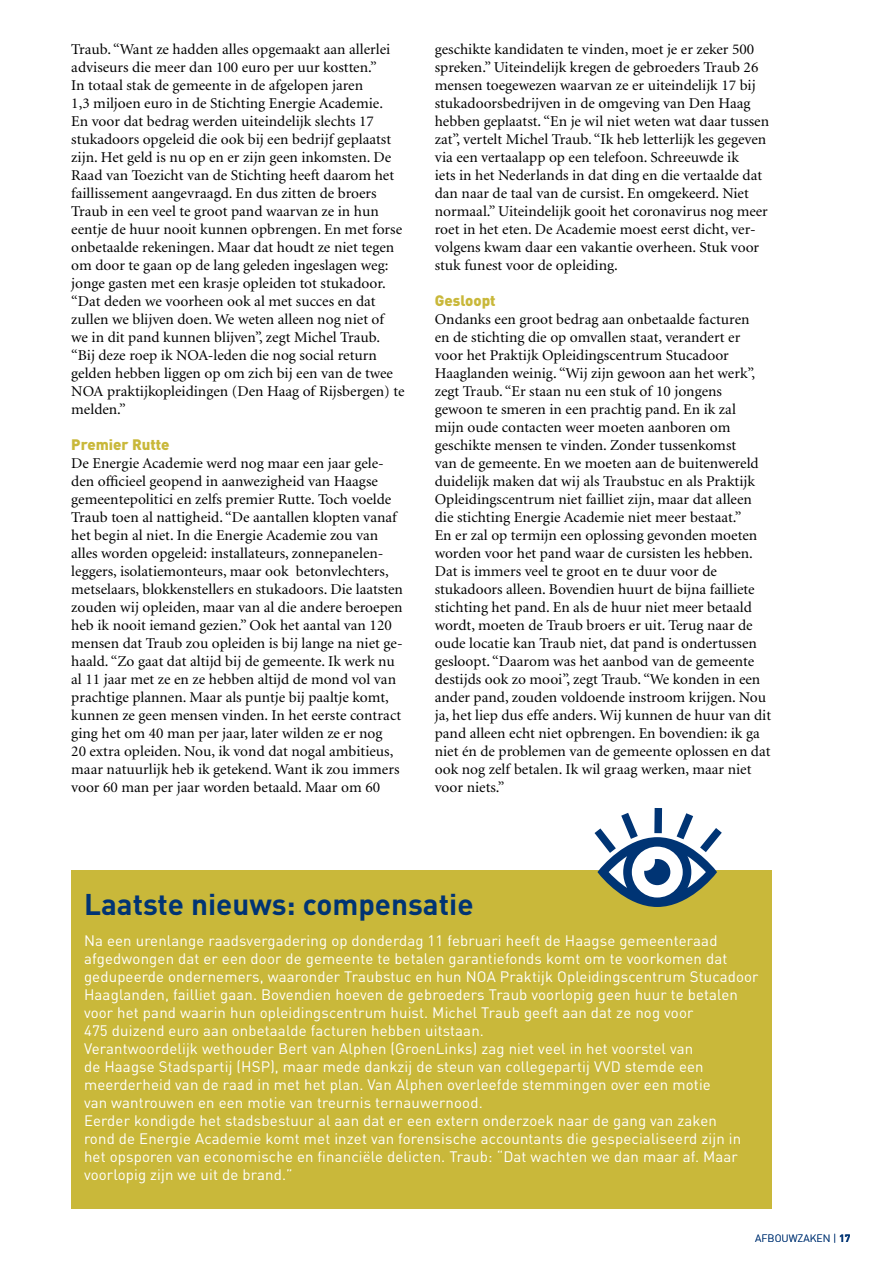
<style>
.page{position:relative;width:893px;height:1263px;background:#fff}
.page>*{position:absolute;margin:0;border:0;box-sizing:border-box;transform-origin:0 0}
.t1{font:700 29.55px "DIN Pro";color:#003474}
.t2{font:15px/18px "Minion";color:#000}
.t3{font:15px/18px "DIN Pro";letter-spacing:.01em;color:#fff}
.t4{font:900 15px "DIN Pro";color:#c9b83a}
.t5{font:300 10.5px "DIN Pro";color:#003474}
.s1{font-weight:700}
</style>
<div class="page">
<div style="left:71px;top:870px;width:700px;height:338px;background:#c9b83a"></div>
<div style="left:654px;top:808px;width:8px;height:25px;background:#003474"></div>
<svg style="left:594px;top:813px;width:128px;height:94px"></svg>
<p class="t2" style="left:71px;top:41px;width:335px">Traub. “Want ze hadden alles opgemaakt aan allerlei adviseurs die meer dan 100 euro per uur kostten.”<br>In totaal stak de gemeente in de afgelopen jaren<br>1,3 miljoen euro in de Stichting Energie Academie.<br>En voor dat bedrag werden uiteindelijk slechts 17 stukadoors opgeleid die ook bij een bedrijf geplaatst zijn. Het geld is nu op en er zijn geen inkomsten. De Raad van Toezicht van de Stichting heeft daarom het faillissement aangevraagd. En dus zitten de broers Traub in een veel te groot pand waarvan ze in hun eentje de huur nooit kunnen opbrengen. En met forse onbetaalde rekeningen. Maar dat houdt ze niet tegen om door te gaan op de lang geleden ingeslagen weg: jonge gasten met een krasje opleiden tot stukadoor. “Dat deden we voorheen ook al met succes en dat zullen we blijven doen. We weten alleen nog niet of we in dit pand kunnen blijven”, zegt Michel Traub. “Bij deze roep ik NOA-leden die nog social return gelden hebben liggen op om zich bij een van de twee NOA praktijkopleidingen (Den Haag of Rijsbergen) te melden.”</p>
<p class="t4" style="left:71px;top:434px;width:100px">Premier Rutte</p>
<p class="t2" style="left:71px;top:455px;width:333px">De Energie Academie werd nog maar een jaar gele&shy;den officieel geopend in aanwezigheid van Haagse gemeentepolitici en zelfs premier Rutte. Toch voelde Traub toen al nattigheid. “De aantallen klopten vanaf het begin al niet. In die Energie Academie zou van alles worden opgeleid: installateurs, zonnepanelen&shy;leggers, isolatiemonteurs, maar ook betonvlechters, metselaars, blokkenstellers en stukadoors. Die laatsten zouden wij opleiden, maar van al die andere beroepen heb ik nooit iemand gezien.” Ook het aantal van 120 mensen dat Traub zou opleiden is bij lange na niet ge&shy;haald. “Zo gaat dat altijd bij de gemeente. Ik werk nu al 11 jaar met ze en ze hebben altijd de mond vol van prachtige plannen. Maar als puntje bij paaltje komt, kunnen ze geen mensen vinden. In het eerste contract ging het om 40 man per jaar, later wilden ze er nog<br>20 extra opleiden. Nou, ik vond dat nogal ambitieus, maar natuurlijk heb ik getekend. Want ik zou immers voor 60 man per jaar worden betaald. Maar om 60</p>
<p class="t2" style="left:435px;top:41px;width:336px">geschikte kandidaten te vinden, moet je er zeker 500 spreken.” Uiteindelijk kregen de gebroeders Traub 26 mensen toegewezen waarvan ze er uiteindelijk 17 bij stukadoorsbedrijven in de omgeving van Den Haag hebben geplaatst. “En je wil niet weten wat daar tussen zat”, vertelt Michel Traub. “Ik heb letterlijk les gegeven via een vertaalapp op een telefoon. Schreeuwde ik<br>iets in het Nederlands in dat ding en die vertaalde dat dan naar de taal van de cursist. En omgekeerd. Niet normaal.” Uiteindelijk gooit het coronavirus nog meer roet in het eten. De Academie moest eerst dicht, ver&shy;volgens kwam daar een vakantie overheen. Stuk voor stuk funest voor de opleiding.</p>
<p class="t4" style="left:435px;top:290px;width:62px">Gesloopt</p>
<p class="t2" style="left:435px;top:311px;width:338px">Ondanks een groot bedrag aan onbetaalde facturen<br>en de stichting die op omvallen staat, verandert er voor het Praktijk Opleidingscentrum Stucadoor Haaglanden weinig. “Wij zijn gewoon aan het werk”, zegt Traub. “Er staan nu een stuk of 10 jongens gewoon te smeren in een prachtig pand. En ik zal<br>mijn oude contacten weer moeten aanboren om geschikte mensen te vinden. Zonder tussenkomst<br>van de gemeente. En we moeten aan de buitenwereld duidelijk maken dat wij als Traubstuc en als Praktijk Opleidingscentrum niet failliet zijn, maar dat alleen die stichting Energie Academie niet meer bestaat.”<br>En er zal op termijn een oplossing gevonden moeten worden voor het pand waar de cursisten les hebben.<br>Dat is immers veel te groot en te duur voor de stukadoors alleen. Bovendien huurt de bijna failliete stichting het pand. En als de huur niet meer betaald wordt, moeten de Traub broers er uit. Terug naar de oude locatie kan Traub niet, dat pand is ondertussen gesloopt. “Daarom was het aanbod van de gemeente destijds ook zo mooi”, zegt Traub. “We konden in een ander pand, zouden voldoende instroom krijgen. Nou ja, het liep dus effe anders. Wij kunnen de huur van dit pand alleen echt niet opbrengen. En bovendien: ik ga niet én de problemen van de gemeente oplossen en dat ook nog zelf betalen. Ik wil graag werken, maar niet voor niets.”</p>
<h1 class="t1" style="left:84px;top:884px;width:391px">Laatste nieuws: compensatie</h1>
<p class="t3" style="left:84px;top:931px;width:676px">Na een urenlange raadsvergadering op donderdag 11 februari heeft de Haagse gemeenteraad afgedwongen dat er een door de gemeente te betalen garantiefonds komt om te voorkomen dat gedupeerde ondernemers, waaronder Traubstuc en hun NOA Praktijk Opleidingscentrum Stucadoor Haaglanden, failliet gaan. Bovendien hoeven de gebroeders Traub voorlopig geen huur te betalen voor het pand waarin hun opleidingscentrum huist. Michel Traub geeft aan dat ze nog voor<br>475 duizend euro aan onbetaalde facturen hebben uitstaan.<br>Verantwoordelijk wethouder Bert van Alphen (GroenLinks) zag niet veel in het voorstel van<br>de Haagse Stadspartij (HSP), maar mede dankzij de steun van collegepartij VVD stemde een meerderheid van de raad in met het plan. Van Alphen overleefde stemmingen over een motie<br>van wantrouwen en een motie van treurnis ternauwernood.<br>Eerder kondigde het stadsbestuur al aan dat er een extern onderzoek naar de gang van zaken<br>rond de Energie Academie komt met inzet van forensische accountants die gespecialiseerd zijn in het opsporen van economische en financiële delicten. Traub: “Dat wachten we dan maar af. Maar voorlopig zijn we uit de brand.”</p>
<p class="t5" style="left:755px;top:1231px;width:97px">AFBOUWZAKEN | <span class="s1">17</span></p>
</div>
